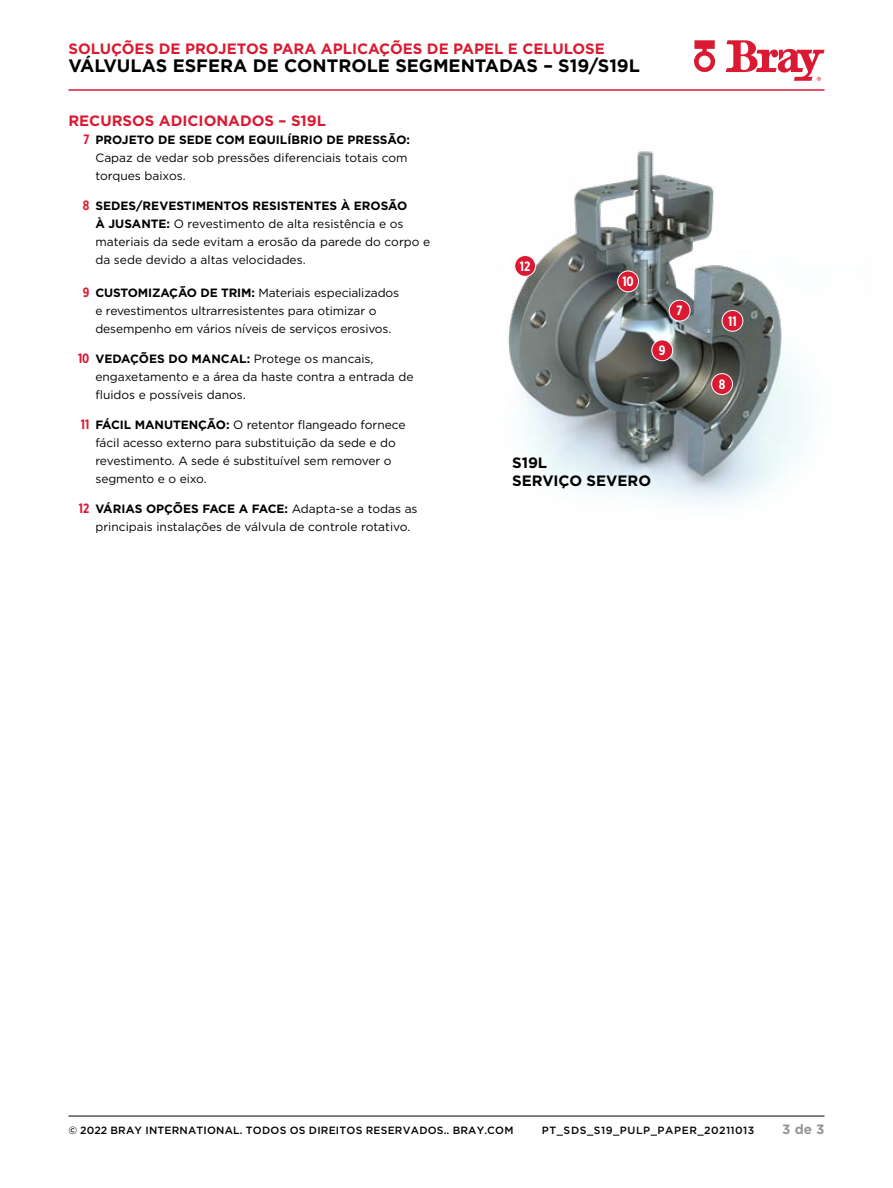
<style>
.page{position:relative;width:893px;height:1188px;background:#fff}
.page>*{position:absolute;margin:0;border:0;box-sizing:border-box;transform-origin:0 0}
.t1{font:700 18px "Gotham";color:#000}
.t2{font:700 15px "Gotham";color:#da1a32}
.t3{font:700 15px/18px "Gotham";color:#000}
.t4{font:700 13.5px "Gotham X Narrow";color:#fff}
.t5{font:700 13.5px "Gotham Pro";color:#939598}
.t6{font:12px/18px "Gotham";letter-spacing:-.005em;color:#000}
.t7{font:500 10.5px "Gotham Pro";letter-spacing:.02em;color:#000}
.t8{font:500 10.5px "Gotham Pro";letter-spacing:.06em;color:#000}
.s1{font-family:"Gotham X Narrow";font-weight:700;font-size:13.5px;color:#da1a32}
.s2{font-weight:700}
</style>
<div class="page">
<hr style="left:68px;top:1116px;width:756px;height:1px;background:#000">
<img style="left:508px;top:151px;width:303px;height:353px">
<hr style="left:68px;top:89px;width:756px;height:2px;background:#da1a32">
<div style="left:712px;top:374px;width:20px;height:20px;background:#da1a32;border-radius:50%"></div>
<div style="left:711px;top:373px;width:22px;height:22px;border:1px solid #fff;border-radius:50%"></div>
<div style="left:618px;top:271px;width:20px;height:21px;background:#da1a32;border-radius:50%"></div>
<div style="left:617px;top:271px;width:22px;height:21px;border:1px solid #fff;border-radius:50%"></div>
<div style="left:515px;top:256px;width:21px;height:20px;background:#da1a32;border-radius:50%"></div>
<div style="left:514px;top:255px;width:22px;height:22px;border:1px solid #fff;border-radius:50%"></div>
<div style="left:652px;top:340px;width:21px;height:21px;background:#da1a32;border-radius:50%"></div>
<div style="left:651px;top:340px;width:22px;height:21px;border:1px solid #fff;border-radius:50%"></div>
<div style="left:669px;top:300px;width:21px;height:21px;background:#da1a32;border-radius:50%"></div>
<div style="left:669px;top:300px;width:21px;height:21px;border:1px solid #fff;border-radius:50%"></div>
<div style="left:722px;top:310px;width:21px;height:21px;background:#da1a32;border-radius:50%"></div>
<div style="left:722px;top:310px;width:21px;height:22px;border:1px solid #fff;border-radius:50%"></div>
<svg style="left:726px;top:40px;width:98px;height:41px"></svg>
<svg style="left:694px;top:40px;width:21px;height:32px"></svg>
<p class="t2" style="left:68px;top:39px;width:538px">SOLUÇÕES DE PROJETOS PARA APLICAÇÕES DE PAPEL E CELULOSE</p>
<h1 class="t1" style="left:68px;top:54px;width:573px">VÁLVULAS ESFERA DE CONTROLE SEGMENTADAS – S19/S19L</h1>
<p class="t2" style="left:68px;top:111px;width:259px">RECURSOS ADICIONADOS – S19L</p>
<p class="t6" style="left:95px;top:131px;width:316px;text-indent:-12px"><span class="s1">7</span> <span class="s2">PROJETO DE SEDE COM EQUILÍBRIO DE PRESSÃO:<br></span>Capaz de vedar sob pressões diferenciais totais com torques baixos.</p>
<p class="t6" style="left:95px;top:197px;width:336px;text-indent:-13px"><span class="s1">8</span> <span class="s2">SEDES/REVESTIMENTOS RESISTENTES À EROSÃO<br>À JUSANTE:</span> O revestimento de alta resistência e os materiais da sede evitam a erosão da parede do corpo e da sede devido a altas velocidades.</p>
<p class="t6" style="left:95px;top:283px;width:305px;text-indent:-13px"><span class="s1">9</span> <span class="s2">CUSTOMIZAÇÃO DE TRIM:</span> Materiais especializados e revestimentos ultrarresistentes para otimizar o desempenho em vários níveis de serviços erosivos.</p>
<p class="t6" style="left:95px;top:349px;width:319px;text-indent:-17px"><span class="s1">10</span> <span class="s2">VEDAÇÕES DO MANCAL:</span> Protege os mancais, engaxetamento e a área da haste contra a entrada de fluidos e possíveis danos.</p>
<p class="t6" style="left:95px;top:415px;width:311px;text-indent:-15px"><span class="s1">11</span> <span class="s2">FÁCIL MANUTENÇÃO:</span> O retentor flangeado fornece fácil acesso externo para substituição da sede e do revestimento. A sede é substituível sem remover o segmento e o eixo.</p>
<p class="t6" style="left:95px;top:499px;width:324px;text-indent:-16px"><span class="s1">12</span> <span class="s2">VÁRIAS OPÇÕES FACE A FACE:</span> Adapta-se a todas as principais instalações de válvula de controle rotativo.</p>
<p class="t4" style="left:520px;top:258px;width:12px">12</p>
<p class="t4" style="left:622px;top:273px;width:13px">10</p>
<p class="t4" style="left:677px;top:302px;width:8px">7</p>
<p class="t4" style="left:659px;top:342px;width:8px">9</p>
<p class="t3" style="left:512px;top:454px;width:141px">S19L<br>SERVIÇO SEVERO</p>
<p class="t4" style="left:728px;top:313px;width:10px">11</p>
<p class="t4" style="left:719px;top:376px;width:8px">8</p>
<p class="t7" style="left:68px;top:1124px;width:447px">© 2022 BRAY INTERNATIONAL. TODOS OS DIREITOS RESERVADOS.. BRAY.COM</p>
<p class="t8" style="left:542px;top:1124px;width:214px">PT_SDS_S19_PULP_PAPER_20211013</p>
<p class="t5" style="left:782px;top:1121px;width:44px">3 de 3</p>
</div>
